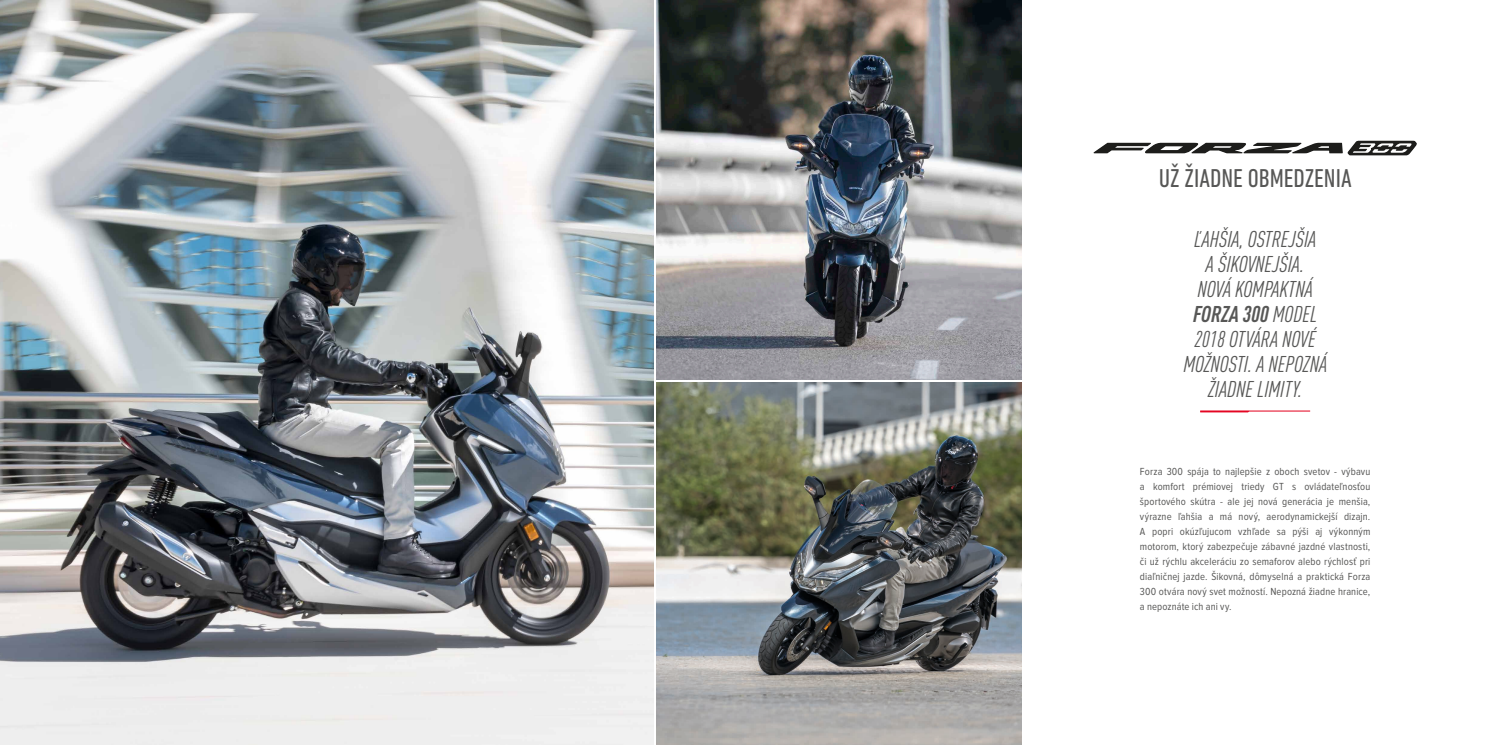
<style>
.page{position:relative;width:1489px;height:745px;background:#fff}
.page>*{position:absolute;margin:0;border:0;box-sizing:border-box;transform-origin:0 0}
.t1{font:condensed 26.25px "DIN Next LT Pro";color:#575756}
.t2{font:italic condensed 22.5px/25px "DIN Pro";color:#575756;text-align:center}
.t3{font:10.62px/15px "Proxima Nova Cond";letter-spacing:.01em;color:#575756;text-align:justify}
.s1{font-weight:700}
</style>
<div class="page">
<img style="left:0;top:0;width:653px;height:744px">
<img style="left:656px;top:0;width:365px;height:379px">
<img style="left:656px;top:383px;width:364px;height:361px">
<svg style="left:1093px;top:141px;width:323px;height:14px"></svg>
<svg style="left:1200px;top:411px;width:49px;height:1px"></svg>
<hr style="left:1200px;top:410px;width:109px;height:1px;background:#e40522">
<h1 class="t1" style="left:1158px;top:163px;width:194px">UŽ ŽIADNE OBMEDZENIA</h1>
<h2 class="t2" style="left:1183px;top:225px;width:145px">ĽAHŠIA, OSTREJŠIA<br>A ŠIKOVNEJŠIA.<br>NOVÁ KOMPAKTNÁ<br><span class="s1">FORZA 300</span> MODEL<br>2018 OTVÁRA NOVÉ<br>MOŽNOSTI. A NEPOZNÁ<br>ŽIADNE LIMITY.</h2>
<p class="t3" style="left:1139px;top:463px;width:232px">Forza 300 spája to najlepšie z oboch svetov - výbavu a komfort prémiovej triedy GT s ovládateľnosťou športového skútra - ale jej nová generácia je menšia, výrazne ľahšia a má nový, aerodynamickejší dizajn.<br>A popri okúzľujucom vzhľade sa pýši aj výkonným motorom, ktorý zabezpečuje zábavné jazdné vlastnosti, či už rýchlu akceleráciu zo semaforov alebo rýchlosť pri diaľničnej jazde. Šikovná, dômyselná a praktická Forza 300 otvára nový svet možností. Nepozná žiadne hranice, a nepoznáte ich ani vy.</p>
</div>
